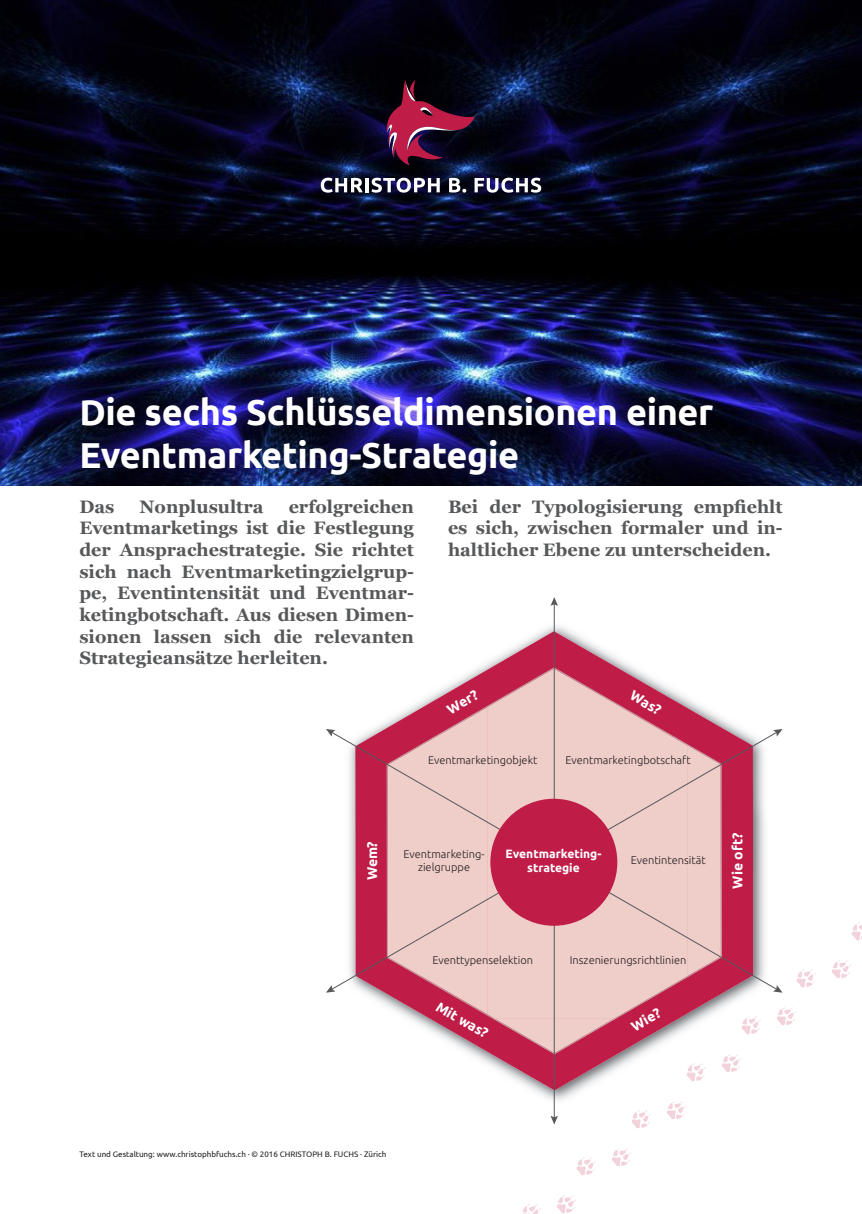
<style>
.page{position:relative;width:862px;height:1214px;background:#fff}
.page>*{position:absolute;margin:0;border:0;box-sizing:border-box;transform-origin:0 0}
.t1{font:700 36px "Ubuntu";letter-spacing:-.01em;color:#fff}
.t2{font:700 18px/21.6px "Georgia";color:#57585a;text-align:justify}
.t3{font:700 14px "Ubuntu";color:#fff}
.t4{font:700 12px/14.4px "Ubuntu";color:#fff;text-align:center}
.t5{font:300 11px/13.2px "Ubuntu";color:#231f20;text-align:center}
.t6{font:8px "Ubuntu";color:#231f20}
</style>
<div class="page">
<svg style="left:360px;top:631px;width:393px;height:459px"></svg>
<div style="left:487px;top:668px;width:134px;height:350px;background:#efcdc9"></div>
<img style="left:420px;top:707px;width:68px;height:307px">
<img style="left:621px;top:707px;width:67px;height:307px">
<img style="left:493px;top:667px;width:122px;height:35px">
<img style="left:432px;top:702px;width:64px;height:28px">
<img style="left:612px;top:702px;width:64px;height:28px">
<img style="left:419px;top:990px;width:35px;height:6px">
<img style="left:655px;top:990px;width:33px;height:6px">
<img style="left:453px;top:994px;width:43px;height:25px">
<img style="left:612px;top:994px;width:43px;height:25px">
<img style="left:493px;top:1018px;width:122px;height:36px">
<svg style="left:326px;top:729px;width:8px;height:5px"></svg>
<svg style="left:773px;top:988px;width:9px;height:4px"></svg>
<svg style="left:330px;top:730px;width:449px;height:260px;background:#e4aeb4"></svg>
<svg style="left:773px;top:729px;width:9px;height:7px"></svg>
<svg style="left:326px;top:984px;width:9px;height:8px"></svg>
<hr style="left:554px;top:603px;width:1px;height:515px;background:#57585a">
<svg style="left:551px;top:597px;width:7px;height:8px"></svg>
<svg style="left:550px;top:1115px;width:8px;height:9px"></svg>
<div style="left:490px;top:798px;width:127px;height:127px;background:#bf1c48;border-radius:50%"></div>
<img style="left:0;top:0;width:862px;height:485px">
<svg style="left:385px;top:79px;width:90px;height:86px;background:#47132d"></svg>
<svg style="left:321px;top:178px;width:42px;height:15px"></svg>
<hr style="left:365px;top:178px;width:3px;height:14px;background:#fff">
<svg style="left:371px;top:178px;width:69px;height:15px"></svg>
<svg style="left:449px;top:178px;width:17px;height:14px"></svg>
<svg style="left:474px;top:178px;width:67px;height:15px"></svg>
<svg style="left:832px;top:960px;width:19px;height:18px"></svg>
<svg style="left:777px;top:1007px;width:19px;height:18px"></svg>
<svg style="left:721px;top:1054px;width:20px;height:18px"></svg>
<svg style="left:667px;top:1101px;width:19px;height:18px"></svg>
<svg style="left:612px;top:1148px;width:19px;height:18px"></svg>
<svg style="left:557px;top:1195px;width:19px;height:18px"></svg>
<svg style="left:851px;top:922px;width:11px;height:18px"></svg>
<svg style="left:796px;top:969px;width:20px;height:18px"></svg>
<svg style="left:741px;top:1015px;width:20px;height:19px"></svg>
<svg style="left:686px;top:1062px;width:20px;height:19px"></svg>
<svg style="left:632px;top:1110px;width:19px;height:18px"></svg>
<svg style="left:577px;top:1157px;width:19px;height:18px"></svg>
<svg style="left:523px;top:1204px;width:18px;height:9px"></svg>
<p class="t1" style="left:79px;top:390px;width:635px">Die sechs Schlüsseldimensionen einer</p>
<p class="t1" style="left:79px;top:433px;width:441px">Eventmarketing-Strategie</p>
<p class="t2" style="left:79px;top:496px;width:36px">Das</p>
<p class="t2" style="left:139px;top:496px;width:126px">Nonplusultra</p>
<p class="t2" style="left:79px;top:496px;width:336px;text-indent:209px">erfolgreichen Eventmarketings ist die Festlegung der Ansprachestrategie. Sie richtet sich nach Eventmarketingzielgrup&shy;pe, Eventintensität und Eventmar&shy;ketingbotschaft. Aus diesen Dimen&shy;sionen lassen sich die relevanten Strategieansätze herleiten.</p>
<p class="t2" style="left:448px;top:496px;width:336px">Bei der Typologisierung empfiehlt es sich, zwischen formaler und in&shy;haltlicher Ebene zu unterscheiden.</p>
<p class="t3" style="left:445px;top:705px;width:35px;rotate:-30deg">Wer?</p>
<p class="t3" style="left:634px;top:689px;width:35px;rotate:30deg">Was?</p>
<p class="t5" style="left:428px;top:754px;width:111px">Eventmarketingobjekt</p>
<p class="t5" style="left:565px;top:754px;width:127px">Eventmarketingbotschaft</p>
<p class="t3" style="left:366px;top:880px;width:41px;rotate:-90deg">Wem?</p>
<p class="t3" style="left:732px;top:888px;width:57px;rotate:-90deg">Wie oft?</p>
<p class="t4" style="left:505px;top:847px;width:97px">Eventmarketing&shy;strategie</p>
<p class="t5" style="left:403px;top:848px;width:83px">Eventmarketing&shy;zielgruppe</p>
<p class="t5" style="left:631px;top:854px;width:76px">Eventintensität</p>
<p class="t5" style="left:432px;top:954px;width:102px">Eventtypenselektion</p>
<p class="t5" style="left:570px;top:954px;width:118px">Inszenierungsrichtlinien</p>
<p class="t6" style="left:79px;top:1148px;width:308px">Text und Gestaltung: www.christophbfuchs.ch · © 2016 CHRISTOPH B. FUCHS · Zürich</p>
<p class="t3" style="left:440px;top:1000px;width:59px;rotate:30deg">Mit was?</p>
<p class="t3" style="left:629px;top:1022px;width:33px;rotate:-30deg">Wie?</p>
</div>
